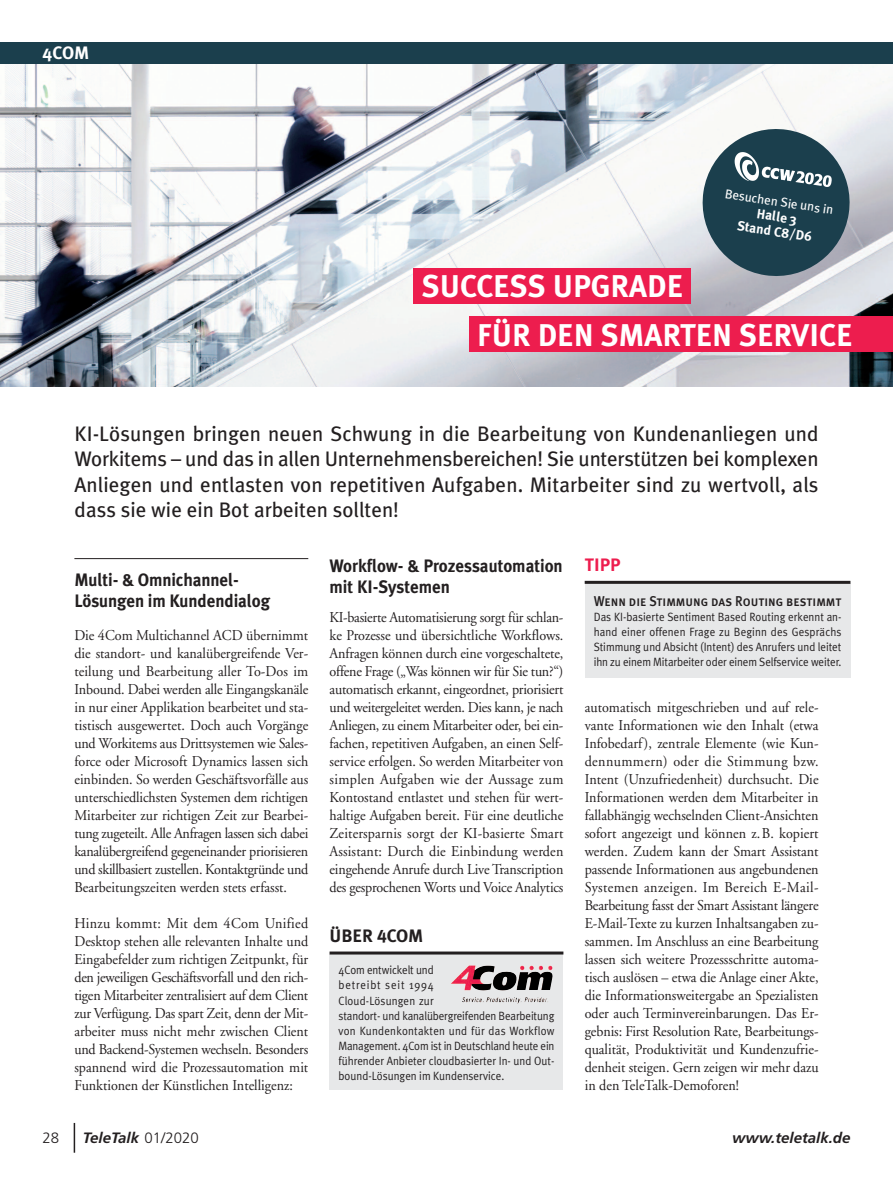
<style>
.page{position:relative;width:893px;height:1191px;background:#fff}
.page>*{position:absolute;margin:0;border:0;box-sizing:border-box;transform-origin:0 0}
.t1{font:700 31.35px/48.6px "Meta Plus";color:#fff}
.t2{font:21px/25.5px "Meta Plus";color:#231f20;text-align:justify}
.t3{font:700 18px/21px "Meta Plus";letter-spacing:-.005em;color:#231f20;scale:.94 1}
.t4{font:18px "Meta Plus Bold Caps";color:#231f20}
.t5{font:18px "Meta Plus Bold Caps";color:#ed1d4e}
.t6{font:700 18px "Meta Plus";color:#fff}
.t7{font:15px/18px "Adobe Garamond";color:#231f20;text-align:justify;scale:.94 1}
.t8{font:italic 700 15px "Frutiger";color:#231f20}
.t9{font:300 15px "Frutiger";color:#231f20}
.t10{font:14.25px "Meta Plus Medium Caps";color:#231f20;scale:.92 1}
.t11{font:700 13.5px/15px "Meta Plus";color:#fff;text-align:center}
.t12{font:12.9px "Meta Plus";color:#fff}
.t13{font:12px/15px "Meta Plus Normal";letter-spacing:-.01em;color:#231f20;scale:.92 1}
.s1{font-weight:300;font-style:normal}
</style>
<div class="page">
<svg style="left:74px;top:1123px;width:1px;height:29px"></svg>
<img style="left:0;top:64px;width:893px;height:322px">
<div style="left:413px;top:268px;width:277px;height:35px;background:#ed1d4e"></div>
<div style="left:470px;top:317px;width:423px;height:35px;background:#ed1d4e"></div>
<div style="left:330px;top:954px;width:233px;height:135px;background:#e7e8e9"></div>
<hr style="left:330px;top:951px;width:233px;height:3px;background:#231f20">
<div style="left:585px;top:584px;width:265px;height:94px;background:#e7e8e9"></div>
<hr style="left:585px;top:581px;width:265px;height:3px;background:#231f20">
<img style="left:516px;top:971px;width:36px;height:19px">
<hr style="left:74px;top:558px;width:234px;height:1px;background:#231f20">
<div style="left:0;top:43px;width:893px;height:21px;background:#1b3f4d"></div>
<svg style="left:697px;top:124px;width:158px;height:157px;background:#5e7680"></svg>
<img style="left:735px;top:152px;width:24px;height:24px">
<p class="t6" style="left:43px;top:43px;width:48px">4COM</p>
<p class="t12" style="left:726px;top:186px;width:111px;rotate:9deg">Besuchen Sie uns in</p>
<p class="t11" style="left:741px;top:203px;width:77px;rotate:9deg">Halle 3<br>Stand C8/D6</p>
<h1 class="t1" style="left:477px;top:262px;width:377px;text-indent:-55px">SUCCESS UPGRADE<br>FÜR DEN SMARTEN SERVICE</h1>
<p class="t2" style="left:74px;top:421px;width:746px">KI-Lösungen bringen neuen Schwung in die Bearbeitung von Kundenanliegen und Workitems – und das in allen Unternehmensbereichen! Sie unterstützen bei komplexen Anliegen und entlasten von repetitiven Aufgaben. Mitarbeiter sind zu wertvoll, als dass sie wie ein Bot arbeiten sollten!</p>
<p class="t3" style="left:74px;top:569px;width:210px">Multi- &amp; Omnichannel-<br>Lösungen im Kundendialog</p>
<p class="t7" style="left:74px;top:627px;width:250px">Die 4Com Multichannel ACD übernimmt die standort- und kanalübergreifende Ver&shy;teilung und Bearbeitung aller To-Dos im Inbound. Dabei werden alle Eingangskanäle in nur einer Applikation bearbeitet und sta&shy;tistisch ausgewertet. Doch auch Vorgänge und Workitems aus Drittsystemen wie Sales&shy;force oder Microsoft Dynamics lassen sich einbinden. So werden Geschäftsvorfälle aus unterschiedlichsten Systemen dem richtigen Mitarbeiter zur richtigen Zeit zur Bearbei&shy;tung zugeteilt. Alle Anfragen lassen sich dabei kanalübergreifend gegeneinander priorisieren und skillbasiert zustellen. Kontaktgründe und Bearbeitungszeiten werden stets erfasst.</p>
<p class="t7" style="left:74px;top:915px;width:250px">Hinzu kommt: Mit dem 4Com Unified Desktop stehen alle relevanten Inhalte und Eingabefelder zum richtigen Zeitpunkt, für den jeweiligen Geschäftsvorfall und den rich&shy;tigen Mitarbeiter zentralisiert auf dem Client zur Verfügung. Das spart Zeit, denn der Mit&shy;arbeiter muss nicht mehr zwischen Client und Backend-Systemen wechseln. Besonders spannend wird die Prozessautomation mit Funktionen der Künstlichen Intelligenz:</p>
<p class="t3" style="left:330px;top:555px;width:250px">Workflow- &amp; Prozessautomation mit KI-Systemen</p>
<p class="t7" style="left:330px;top:609px;width:250px">KI-basierte Automatisierung sorgt für schlan&shy;ke Prozesse und übersichtliche Workflows.<br>Anfragen können durch eine vorgeschaltete, offene Frage („Was können wir für Sie tun?“) automatisch erkannt, eingeordnet, priorisiert und weitergeleitet werden. Dies kann, je nach Anliegen, zu einem Mitarbeiter oder, bei ein&shy;fachen, repetitiven Aufgaben, an einen Self&shy;service erfolgen. So werden Mitarbeiter von simplen Aufgaben wie der Aussage zum Kontostand entlastet und stehen für wert&shy;haltige Aufgaben bereit. Für eine deutliche Zeitersparnis sorgt der KI-basierte Smart Assistant: Durch die Einbindung werden eingehende Anrufe durch Live Transcription des gesprochenen Worts und Voice Analytics</p>
<p class="t4" style="left:330px;top:925px;width:95px">ÜBER 4COM</p>
<p class="t13" style="left:339px;top:962px;width:236px">4Com entwickelt und<br>betreibt seit 1994<br>Cloud-Lösungen zur<br>standort- und kanalübergreifenden Bearbeitung von Kundenkontakten und für das Workflow Management. 4Com ist in Deutschland heute ein führender Anbieter cloudbasierter In- und Out&shy;bound-Lösungen im Kundenservice.</p>
<p class="t5" style="left:585px;top:554px;width:37px">TIPP</p>
<p class="t10" style="left:594px;top:592px;width:271px">Wenn die Stimmung das Routing bestimmt</p>
<p class="t13" style="left:594px;top:609px;width:271px;text-align:justify">Das KI-basierte Sentiment Based Routing erkennt an&shy;hand einer offenen Frage zu Beginn des Gesprächs Stimmung und Absicht (Intent) des Anrufers und leitet ihn zu einem Mitarbeiter oder einem Selfservice weiter.</p>
<p class="t7" style="left:585px;top:699px;width:250px">automatisch mitgeschrieben und auf rele&shy;vante Informationen wie den Inhalt (etwa Infobedarf), zentrale Elemente (wie Kun&shy;dennummern) oder die Stimmung bzw.<br>Intent (Unzufriedenheit) durchsucht. Die Informationen werden dem Mitarbeiter in fallabhängig wechselnden Client-Ansichten sofort angezeigt und können z.B. kopiert werden. Zudem kann der Smart Assistant passende Informationen aus angebundenen Systemen anzeigen. Im Bereich E-Mail-Bearbeitung fasst der Smart Assistant längere E-Mail-Texte zu kurzen Inhaltsangaben zu&shy;sammen. Im Anschluss an eine Bearbeitung lassen sich weitere Prozessschritte automa&shy;tisch auslösen – etwa die Anlage einer Akte, die Informationsweitergabe an Spezialisten oder auch Terminvereinbarungen. Das Er&shy;gebnis: First Resolution Rate, Bearbeitungs&shy;qualität, Produktivität und Kundenzufrie&shy;denheit steigen. Gern zeigen wir mehr dazu in den TeleTalk-Demoforen!</p>
<p class="t9" style="left:43px;top:1131px;width:18px">28</p>
<p class="t8" style="left:83px;top:1131px;width:117px">TeleTalk <span class="s1">01/2020</span></p>
<p class="t8" style="left:732px;top:1131px;width:120px">www.teletalk.de</p>
</div>
